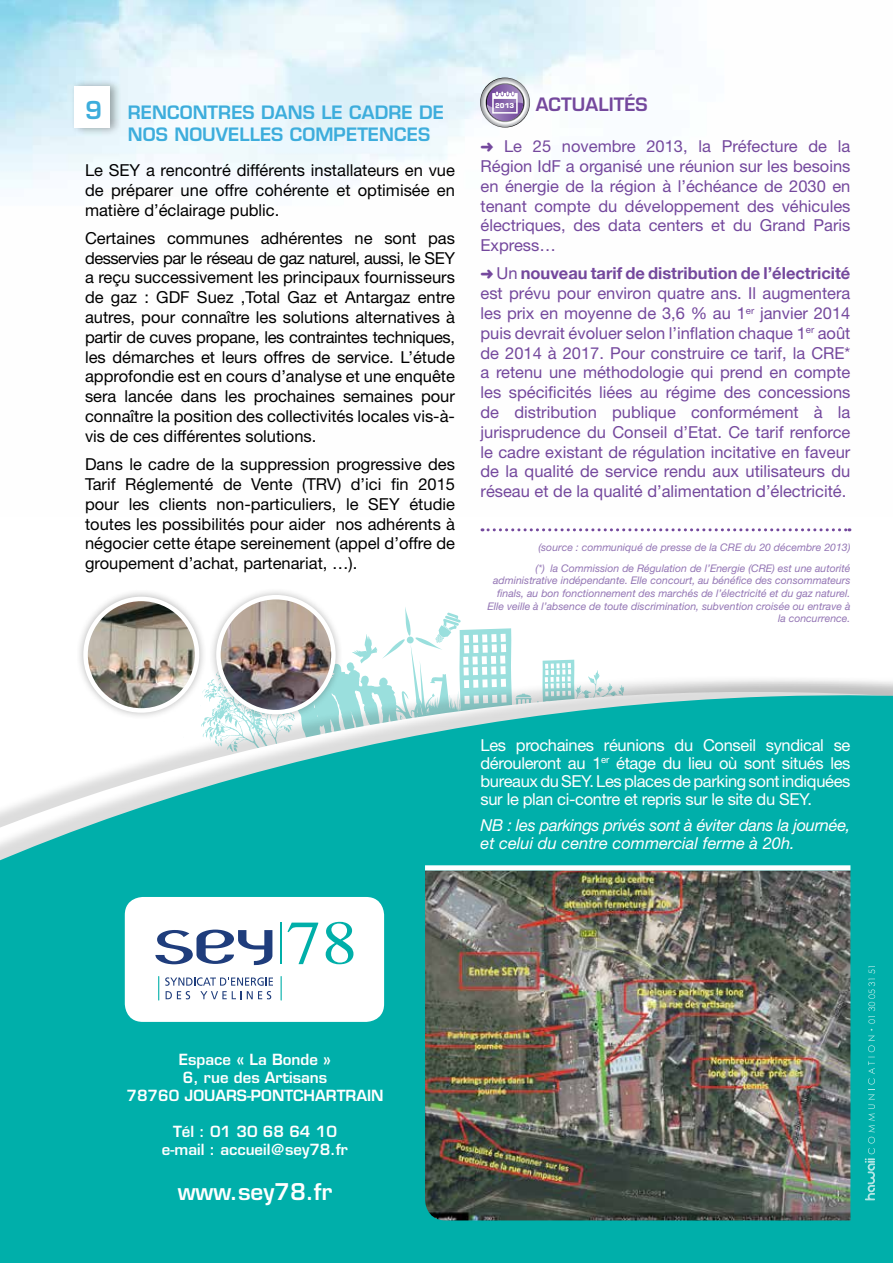
<style>
.page{position:relative;width:893px;height:1263px;background:#fff}
.page>*{position:absolute;margin:0;border:0;box-sizing:border-box;transform-origin:0 0}
.t1{font:600 24px "Eurostile";color:#3daddc}
.t2{font:600 22.5px "Eurostile";color:#fff}
.t3{font:600 18px/21.6px "Eurostile";letter-spacing:.005em;color:#3daddc}
.t4{font:600 18px "Eurostile";letter-spacing:.005em;color:#74489d}
.t5{font:16.5px/19.8px "Helvetica Neue";color:#000;text-align:justify}
.t6{font:16.5px/19.8px "Helvetica Neue";color:#74489d;text-align:justify}
.t7{font:16.5px/18px "Helvetica Neue";letter-spacing:-.02em;color:#fff;text-align:justify}
.t8{font:italic 16.5px/18px "Helvetica Neue";letter-spacing:-.02em;color:#fff}
.t9{font:600 15px/18px "Eurostile";color:#fff;text-align:center}
.t10{font:italic 10.5px/12.6px "Helvetica Neue";color:#9375b4}
.t11{font:700 6.6px "Eurostile";color:#fff}
.s1{font-weight:700}
</style>
<div class="page">
<svg style="left:347px;top:607px;width:228px;height:57px"></svg>
<img style="left:0;top:0;width:664px;height:188px">
<svg style="left:0;top:678px;width:893px;height:585px;background:#23b8b4"></svg>
<img style="left:425px;top:870px;width:425px;height:350px">
<div style="left:70px;top:79px;width:52px;height:58px;background:#000;opacity:.35"></div>
<div style="left:74px;top:86px;width:35px;height:42px;background:#fff"></div>
<svg style="left:482px;top:528px;width:368px;height:3px"></svg>
<svg style="left:480px;top:78px;width:50px;height:50px"></svg>
<svg style="left:481px;top:78px;width:48px;height:49px"></svg>
<svg style="left:485px;top:83px;width:40px;height:39px"></svg>
<svg style="left:486px;top:83px;width:38px;height:39px"></svg>
<div style="left:125px;top:897px;width:259px;height:125px;background:#fff;border-radius:18px"></div>
<svg style="left:155px;top:929px;width:117px;height:36px"></svg>
<svg style="left:165px;top:977px;width:108px;height:22px"></svg>
<svg style="left:287px;top:922px;width:31px;height:42px"></svg>
<svg style="left:326px;top:922px;width:27px;height:42px"></svg>
<hr style="left:281px;top:922px;width:1px;height:41px;background:#00afa9">
<svg style="left:158px;top:976px;width:1px;height:24px"></svg>
<svg style="left:281px;top:976px;width:1px;height:24px"></svg>
<div style="left:425px;top:865px;width:425px;height:5px;background:#fff"></div>
<div style="left:75px;top:588px;width:132px;height:133px;background:#000;opacity:.3"></div>
<img style="left:86px;top:599px;width:111px;height:111px;border-radius:56px">
<div style="left:83px;top:597px;width:116px;height:116px;border:4px solid #fff;border-radius:50%"></div>
<div style="left:208px;top:587px;width:135px;height:135px;background:#000;opacity:.3"></div>
<img style="left:218px;top:597px;width:115px;height:115px;border-radius:57px">
<div style="left:216px;top:595px;width:120px;height:119px;border:4px solid #fff;border-radius:50%"></div>
<svg style="left:865px;top:966px;width:10px;height:234px;background:#1db8b3"></svg>
<p class="t4" style="left:536px;top:93px;width:113px">ACTUALITÉS</p>
<h1 class="t1" style="left:85px;top:95px;width:18px">9</h1>
<p class="t3" style="left:128px;top:101px;width:318px">RENCONTRES DANS LE CADRE DE<br>NOS NOUVELLES COMPETENCES</p>
<p class="t11" style="left:495px;top:101px;width:20px">2013</p>
<p class="t6" style="left:480px;top:136px;width:371px">➜ Le 25 novembre 2013, la Préfecture de la Région IdF a organisé une réunion sur les besoins en énergie de la région à l’échéance de 2030 en tenant compte du développement des véhicules électriques, des data centers et du Grand Paris Express…</p>
<p class="t6" style="left:480px;top:263px;width:371px">➜ Un <span class="s1">nouveau tarif de distribution de l’électricité </span>est prévu pour environ quatre ans. Il augmentera les prix en moyenne de 3,6 % au 1<sup>er</sup> janvier 2014 puis devrait évoluer selon l’inflation chaque 1<sup>er</sup> août de 2014 à 2017. Pour construire ce tarif, la CRE* a retenu une méthodologie qui prend en compte les spécificités liées au régime des concessions de distribution publique conformément à la jurisprudence du Conseil d’Etat. Ce tarif renforce le cadre existant de régulation incitative en faveur de la qualité de service rendu aux utilisateurs du réseau et de la qualité d’alimentation d’électricité.</p>
<p class="t5" style="left:85px;top:160px;width:371px">Le SEY a rencontré différents installateurs en vue de préparer une offre cohérente et optimisée en matière d’éclairage public.</p>
<p class="t5" style="left:85px;top:228px;width:371px">Certaines communes adhérentes ne sont pas desservies par le réseau de gaz naturel, aussi, le SEY a reçu successivement les principaux fournisseurs de gaz : GDF Suez ,Total Gaz et Antargaz entre autres, pour connaître les solutions alternatives à partir de cuves propane, les contraintes techniques, les démarches et leurs offres de service. L’étude approfondie est en cours d’analyse et une enquête sera lancée dans les prochaines semaines pour connaître la position des collectivités locales vis-à&shy;vis de ces différentes solutions.</p>
<p class="t5" style="left:85px;top:454px;width:371px">Dans le cadre de la suppression progressive des Tarif Réglementé de Vente (TRV) d’ici fin 2015 pour les clients non-particuliers, le SEY étudie toutes les possibilités pour aider nos adhérents à négocier cette étape sereinement (appel d’offre de groupement d’achat, partenariat, …).</p>
<p class="t10" style="left:536px;top:536px;width:316px;line-height:21.1px">(source : communiqué de presse de la CRE du 20 décembre 2013) (*) la Commission de Régulation de l’Energie (CRE) est une autorité</p>
<p class="t10" style="left:487px;top:574px;width:365px;text-align:right">administrative indépendante. Elle concourt, au bénéfice des consommateurs finals, au bon fonctionnement des marchés de l’électricité et du gaz naturel.<br>Elle veille à l’absence de toute discrimination, subvention croisée ou entrave à la concurrence.</p>
<p class="t9" style="left:126px;top:1050px;width:259px">Espace « La Bonde »<br>6, rue des Artisans<br>78760 JOUARS-PONTCHARTRAIN</p>
<p class="t9" style="left:162px;top:1122px;width:188px">Tél : 01 30 68 64 10 e-mail : accueil@sey78.fr</p>
<h2 class="t2" style="left:178px;top:1178px;width:156px">www.sey78.fr</h2>
<p class="t7" style="left:480px;top:736px;width:371px">Les prochaines réunions du Conseil syndical se dérouleront au 1<sup>er</sup> étage du lieu où sont situés les bureaux du SEY. Les places de parking sont indiquées sur le plan ci-contre et repris sur le site du SEY.</p>
<p class="t8" style="left:480px;top:816px;width:371px">NB : les parkings privés sont à éviter dans la journée, et celui du centre commercial ferme à 20h.</p>
</div>
